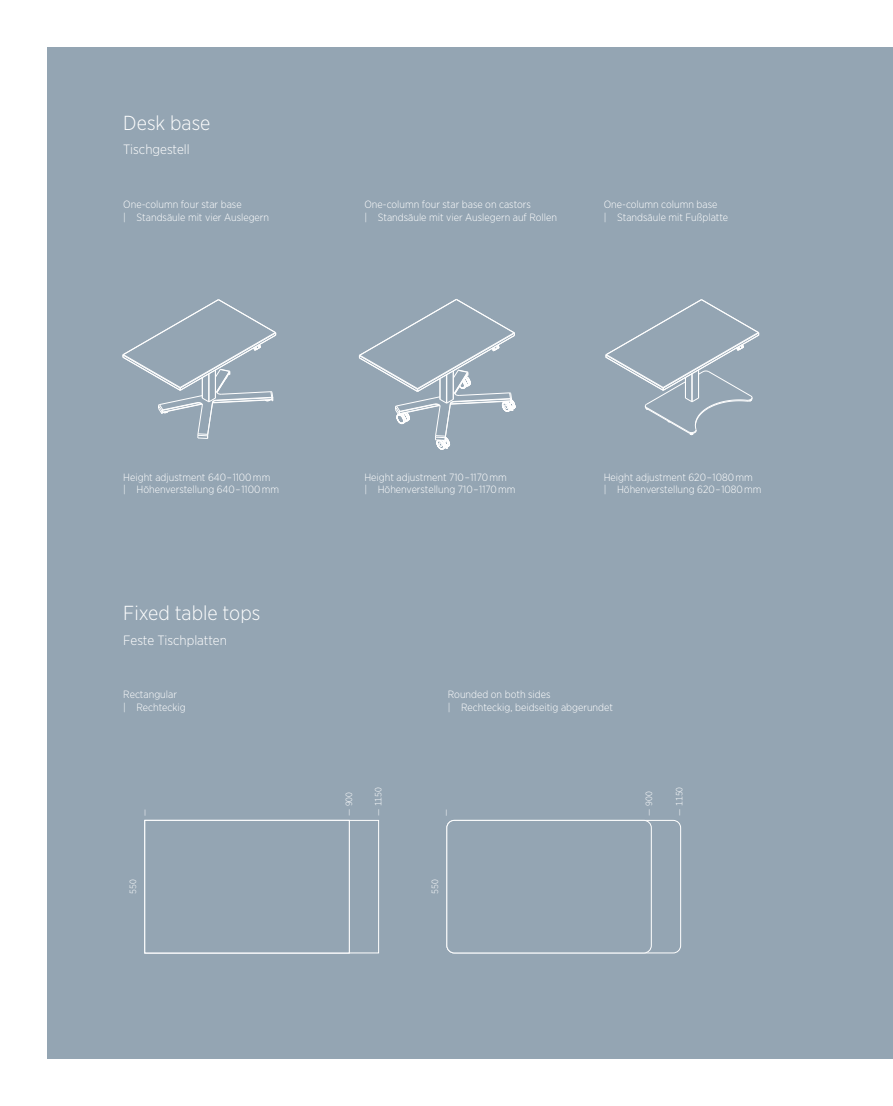
<style>
.page{position:relative;width:893px;height:1106px;background:#fff}
.page>*{position:absolute;margin:0;border:0;box-sizing:border-box;transform-origin:0 0}
.txt_1-jezyk{font:300 20.25px "Gotham Narrow";color:#fff}
.txt_2-jezyk{font:300 13.5px "Gotham Narrow";color:#fff}
.Caption_FR_7{font:300 10.5px "Gotham Narrow";color:#fff}
.SMALL_6_L{font:300 9px "Gotham Narrow";color:#fff}
</style>
<div class="page">
<div style="left:47px;top:47px;width:846px;height:1011px;background:#94a5b3"></div>
<div style="left:144px;top:820px;width:206px;height:133px;background:#94a5b3;border:1px solid #fff"></div>
<div style="left:446px;top:820px;width:206px;height:133px;border:1px solid #fff;border-radius:7px"></div>
<svg style="left:122px;top:299px;width:155px;height:140px"></svg>
<svg style="left:358px;top:299px;width:158px;height:151px"></svg>
<svg style="left:605px;top:299px;width:154px;height:136px"></svg>
<p class="txt_1-jezyk" style="left:123px;top:111px;width:89px">Desk base</p>
<p class="txt_2-jezyk" style="left:123px;top:141px;width:68px">Tischgestell</p>
<p class="Caption_FR_7" style="left:123px;top:198px;width:120px">One-column four star base</p>
<p class="Caption_FR_7" style="left:123px;top:211px;width:147px">| Standsäule mit vier Auslegern</p>
<p class="Caption_FR_7" style="left:364px;top:198px;width:168px">One-column four star base on castors</p>
<p class="Caption_FR_7" style="left:364px;top:211px;width:194px">| Standsäule mit vier Auslegern auf Rollen</p>
<p class="Caption_FR_7" style="left:604px;top:198px;width:115px">One-column column base</p>
<p class="Caption_FR_7" style="left:604px;top:211px;width:126px">| Standsäule mit Fußplatte</p>
<p class="Caption_FR_7" style="left:123px;top:470px;width:149px">Height adjustment 640 – 1100 mm</p>
<p class="Caption_FR_7" style="left:123px;top:483px;width:157px">| Höhenverstellung 640 – 1100 mm</p>
<p class="txt_1-jezyk" style="left:123px;top:600px;width:139px">Fixed table tops</p>
<p class="txt_2-jezyk" style="left:123px;top:631px;width:105px">Feste Tischplatten</p>
<p class="Caption_FR_7" style="left:123px;top:688px;width:55px">Rectangular</p>
<p class="Caption_FR_7" style="left:123px;top:701px;width:64px">| Rechteckig</p>
<p class="SMALL_6_L" style="left:151px;top:808px;width:9px;rotate:90deg">—</p>
<p class="SMALL_6_L" style="left:127px;top:894px;width:16px;rotate:-90deg">550</p>
<p class="Caption_FR_7" style="left:364px;top:470px;width:144px">Height adjustment 710 – 1170 mm</p>
<p class="Caption_FR_7" style="left:364px;top:483px;width:153px">| Höhenverstellung 710 – 1170 mm</p>
<p class="Caption_FR_7" style="left:604px;top:470px;width:150px">Height adjustment 620 – 1080 mm</p>
<p class="Caption_FR_7" style="left:604px;top:483px;width:159px">| Höhenverstellung 620 – 1080 mm</p>
<p class="SMALL_6_L" style="left:343px;top:815px;width:25px;rotate:-90deg">— 900</p>
<p class="SMALL_6_L" style="left:373px;top:815px;width:30px;rotate:-90deg">— 1150</p>
<p class="Caption_FR_7" style="left:448px;top:688px;width:104px">Rounded on both sides</p>
<p class="Caption_FR_7" style="left:448px;top:701px;width:167px">| Rechteckig, beidseitig abgerundet</p>
<p class="SMALL_6_L" style="left:453px;top:808px;width:9px;rotate:90deg">—</p>
<p class="SMALL_6_L" style="left:429px;top:894px;width:16px;rotate:-90deg">550</p>
<p class="SMALL_6_L" style="left:644px;top:815px;width:25px;rotate:-90deg">— 900</p>
<p class="SMALL_6_L" style="left:674px;top:815px;width:30px;rotate:-90deg">— 1150</p>
</div>
